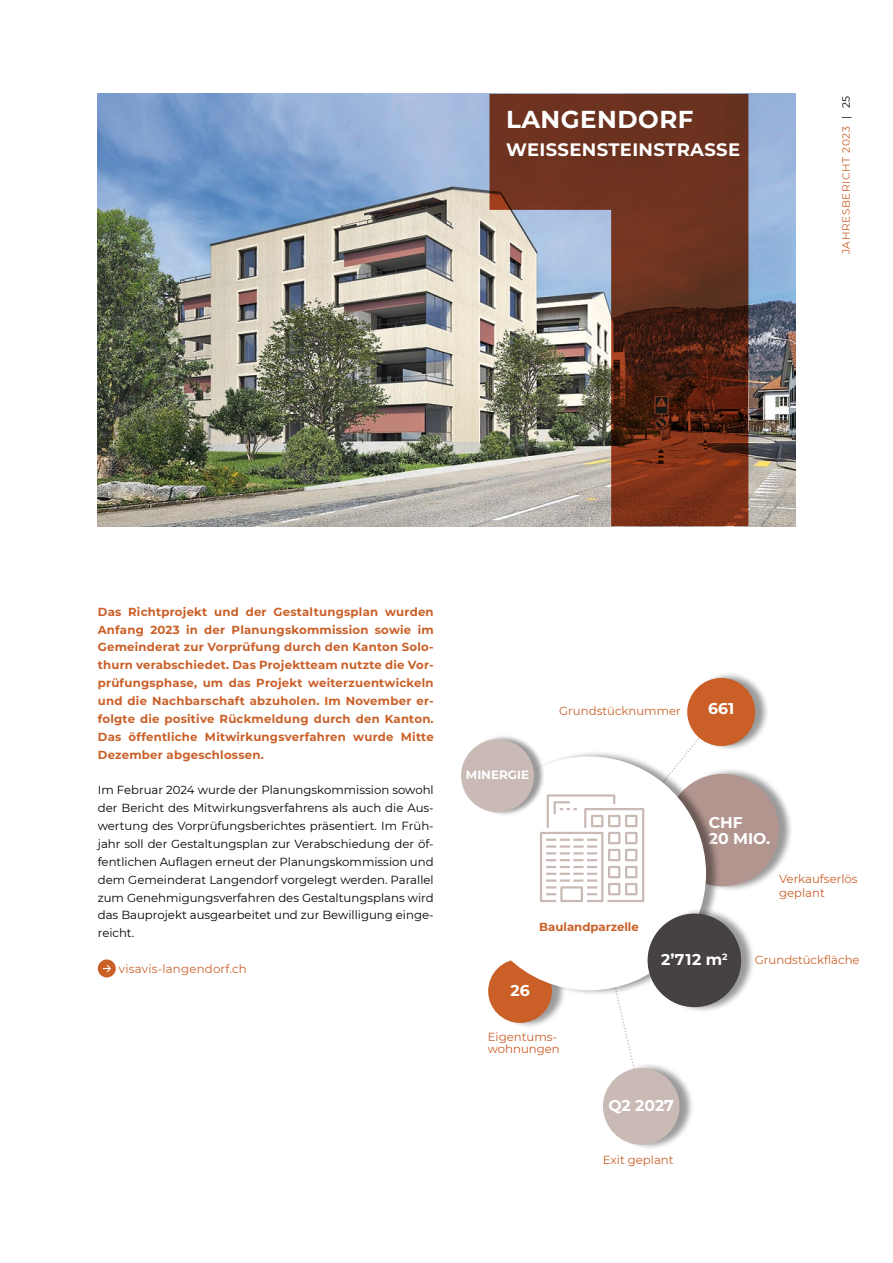
<style>
.page{position:relative;width:893px;height:1263px;background:#fff}
.page>*{position:absolute;margin:0;border:0;box-sizing:border-box;transform-origin:0 0}
.t1{font:700 24.45px "Montserrat";letter-spacing:.02em;color:#fff}
.t2{font:700 18px "Montserrat";letter-spacing:.02em;color:#fff}
.t3{font:700 15.6px/15.8px "Montserrat";color:#fff}
.t4{font:700 12px "Montserrat";color:#fff}
.t5{font:11.7px/17.9px "Montserrat";color:#000;text-align:justify}
.t6{font:700 11.7px/17.9px "Montserrat";letter-spacing:.02em;color:#ca6028;text-align:justify}
.t7{font:11.7px/13.5px "Montserrat";color:#ca6028}
.t8{font:11.7px "Montserrat";letter-spacing:.02em;color:#ca6028}
.t9{font:700 11.7px "Montserrat";color:#ca6028}
.t10{font:10.5px "Montserrat";letter-spacing:.06em;color:#ca6028}
.s1{color:#000}
</style>
<div class="page">
<img style="left:98px;top:94px;width:697px;height:432px">
<div style="left:669px;top:767px;width:125px;height:125px;background:#000;opacity:.4"></div>
<div style="left:667px;top:774px;width:112px;height:112px;background:#b2958f;border-radius:50%"></div>
<div style="left:605px;top:1062px;width:89px;height:89px;background:#000;opacity:.4"></div>
<div style="left:603px;top:1068px;width:76px;height:77px;background:#cabab5;border-radius:50%"></div>
<div style="left:689px;top:672px;width:81px;height:80px;background:#000;opacity:.4"></div>
<div style="left:687px;top:678px;width:68px;height:68px;background:#ca6028;border-radius:50%"></div>
<div style="left:490px;top:953px;width:76px;height:76px;background:#000;opacity:.4"></div>
<div style="left:488px;top:959px;width:64px;height:64px;background:#ca6028;border-radius:50%"></div>
<div style="left:474px;top:750px;width:247px;height:246px;background:#000;opacity:.4"></div>
<div style="left:472px;top:756px;width:234px;height:234px;background:#fff;border-radius:50%"></div>
<div style="left:650px;top:907px;width:106px;height:106px;background:#000;opacity:.4"></div>
<div style="left:648px;top:913px;width:93px;height:94px;background:#454144;border-radius:50%"></div>
<svg style="left:539px;top:710px;width:183px;height:397px"></svg>
<svg style="left:489px;top:94px;width:259px;height:432px;background:#7b5648"></svg>
<div style="left:98px;top:959px;width:18px;height:18px;background:#ca6028;border-radius:50%"></div>
<svg style="left:103px;top:965px;width:8px;height:7px"></svg>
<div style="left:463px;top:734px;width:82px;height:83px;background:#000;opacity:.4"></div>
<div style="left:461px;top:739px;width:73px;height:73px;background:#cabab5;border-radius:50%"></div>
<h1 class="t1" style="left:506px;top:103px;width:189px">LANGENDORF</h1>
<h2 class="t2" style="left:506px;top:137px;width:236px">WEISSENSTEINSTRASSE</h2>
<p class="t10" style="left:839px;top:254px;width:160px;rotate:-90deg">JAHRESBERICHT 2023 <span class="s1">| 25</span></p>
<p class="t6" style="left:98px;top:602px;width:337px">Das Richtprojekt und der Gestaltungsplan wurden Anfang 2023 in der Planungskommission sowie im Gemeinderat zur Vorprüfung durch den Kanton Solo&shy;thurn verabschiedet. Das Projektteam nutzte die Vor&shy;prüfungsphase, um das Projekt weiterzuentwickeln und die Nachbarschaft abzuholen. Im November er&shy;folgte die positive Rückmeldung durch den Kanton.<br>Das öffentliche Mitwirkungsverfahren wurde Mitte Dezember abgeschlossen.</p>
<p class="t5" style="left:98px;top:781px;width:337px">Im Februar 2024 wurde der Planungskommission sowohl der Bericht des Mitwirkungsverfahrens als auch die Aus&shy;wertung des Vorprüfungsberichtes präsentiert. Im Früh&shy;jahr soll der Gestaltungsplan zur Verabschiedung der öf&shy;fentlichen Auflagen erneut der Planungskommission und dem Gemeinderat Langendorf vorgelegt werden. Parallel zum Genehmigungsverfahren des Gestaltungsplans wird das Bauprojekt ausgearbeitet und zur Bewilligung einge&shy;reicht.</p>
<p class="t8" style="left:119px;top:961px;width:129px">visavis-langendorf.ch</p>
<p class="t7" style="left:559px;top:703px;width:123px">Grundstücknummer</p>
<h3 class="t3" style="left:708px;top:700px;width:28px">661</h3>
<p class="t4" style="left:466px;top:767px;width:65px">MINERGIE</p>
<p class="t9" style="left:539px;top:919px;width:101px">Baulandparzelle</p>
<h3 class="t3" style="left:510px;top:982px;width:21px">26</h3>
<h3 class="t3" style="left:709px;top:814px;width:63px">CHF<br>20 MIO.</h3>
<p class="t7" style="left:779px;top:872px;width:80px">Verkaufserlös geplant</p>
<h3 class="t3" style="left:661px;top:951px;width:68px">2’712 m<sup>2</sup></h3>
<p class="t7" style="left:755px;top:953px;width:106px">Grundstückfläche</p>
<p class="t7" style="left:488px;top:1030px;width:74px;line-height:12px">Eigentums&shy;wohnungen</p>
<h3 class="t3" style="left:609px;top:1097px;width:67px">Q2 2027</h3>
<p class="t7" style="left:603px;top:1153px;width:72px">Exit geplant</p>
</div>
